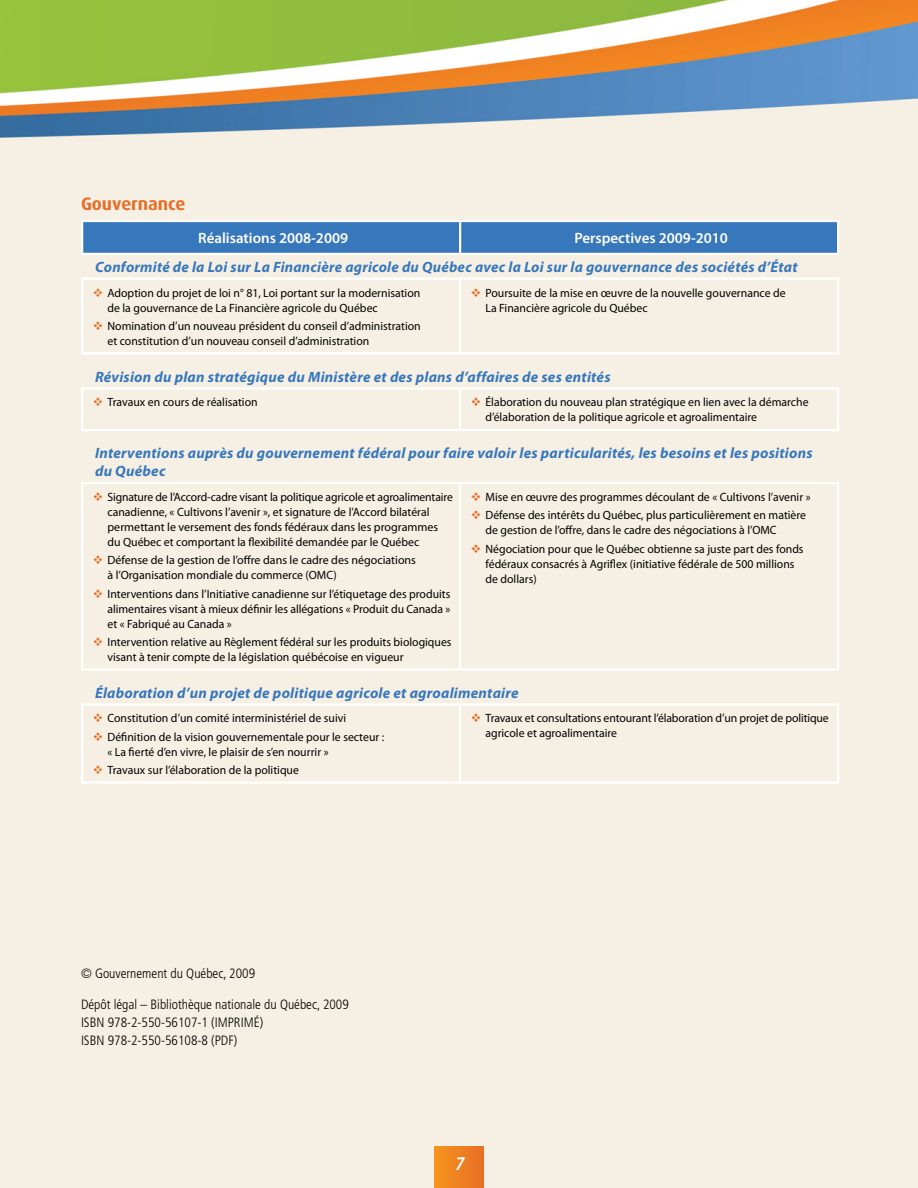
<style>
.page{position:relative;width:918px;height:1188px;background:#fff}
.page>*{position:absolute;margin:0;border:0;box-sizing:border-box;transform-origin:0 0}
.t1{font:italic 600 19.5px "Myriad Pro";color:#fff;scale:.9 1}
.Titres{font:700 18px "Dax";color:#e86e25}
.Titres_tableaux{font:italic 700 15px/18px "Myriad Pro";letter-spacing:.015em;color:#3777bc}
.Sous-titres_tableaux{font:600 15px "Myriad Pro";color:#fff}
.Texte___courrant{font:300 condensed 13.5px/18px "Frutiger";color:#000}
.Texte_tableaux{font:12px/15px "Myriad Pro";color:#000}
.s1{color:#e86e25}
</style>
<div class="page">
<img style="left:0;top:0;width:918px;height:1188px">
<div style="left:434px;top:1147px;width:49px;height:41px;background:linear-gradient(to right,#f7941e,#e86f25)"></div>
<div style="left:83px;top:222px;width:754px;height:31px;background:#3777bc"></div>
<hr style="left:81px;top:220px;width:379px;height:2px;background:#fff">
<hr style="left:81px;top:222px;width:2px;height:31px;background:#fff">
<hr style="left:460px;top:220px;width:379px;height:2px;background:#fff">
<hr style="left:459px;top:222px;width:2px;height:31px;background:#fff">
<hr style="left:837px;top:222px;width:2px;height:31px;background:#fff">
<hr style="left:81px;top:253px;width:379px;height:2px;background:#fff">
<hr style="left:460px;top:253px;width:379px;height:2px;background:#fff">
<hr style="left:81px;top:277px;width:379px;height:3px;background:#fff">
<hr style="left:81px;top:280px;width:2px;height:72px;background:#fff">
<hr style="left:460px;top:277px;width:379px;height:3px;background:#fff">
<hr style="left:459px;top:280px;width:2px;height:72px;background:#fff">
<hr style="left:837px;top:280px;width:2px;height:72px;background:#fff">
<hr style="left:81px;top:352px;width:379px;height:3px;background:#fff">
<hr style="left:460px;top:352px;width:379px;height:3px;background:#fff">
<hr style="left:81px;top:387px;width:379px;height:3px;background:#fff">
<hr style="left:81px;top:390px;width:2px;height:39px;background:#fff">
<hr style="left:460px;top:387px;width:379px;height:3px;background:#fff">
<hr style="left:459px;top:390px;width:2px;height:39px;background:#fff">
<hr style="left:837px;top:390px;width:2px;height:39px;background:#fff">
<hr style="left:81px;top:429px;width:379px;height:2px;background:#fff">
<hr style="left:460px;top:429px;width:379px;height:2px;background:#fff">
<hr style="left:81px;top:482px;width:379px;height:2px;background:#fff">
<hr style="left:81px;top:484px;width:2px;height:184px;background:#fff">
<hr style="left:460px;top:482px;width:379px;height:2px;background:#fff">
<hr style="left:459px;top:484px;width:2px;height:184px;background:#fff">
<hr style="left:837px;top:484px;width:2px;height:184px;background:#fff">
<hr style="left:81px;top:668px;width:379px;height:3px;background:#fff">
<hr style="left:460px;top:668px;width:379px;height:3px;background:#fff">
<hr style="left:81px;top:703px;width:379px;height:3px;background:#fff">
<hr style="left:81px;top:706px;width:2px;height:75px;background:#fff">
<hr style="left:460px;top:703px;width:379px;height:3px;background:#fff">
<hr style="left:459px;top:706px;width:2px;height:75px;background:#fff">
<hr style="left:837px;top:706px;width:2px;height:75px;background:#fff">
<hr style="left:81px;top:781px;width:379px;height:3px;background:#fff">
<hr style="left:460px;top:781px;width:379px;height:3px;background:#fff">
<p class="Titres" style="left:81px;top:193px;width:106px">Gouvernance</p>
<p class="Sous-titres_tableaux" style="left:198px;top:228px;width:151px">Réalisations 2008-2009</p>
<p class="Sous-titres_tableaux" style="left:574px;top:228px;width:155px">Perspectives 2009-2010</p>
<p class="Titres_tableaux" style="left:95px;top:257px;width:704px">Conformité de la Loi sur La Financière agricole du Québec avec la Loi sur la gouvernance des sociétés d’État</p>
<p class="Texte_tableaux" style="left:108px;top:285px;width:314px;text-indent:-15px"><span class="s1">❖</span> Adoption du projet de loi n° 81, Loi portant sur la modernisation de la gouvernance de La Financière agricole du Québec</p>
<p class="Texte_tableaux" style="left:108px;top:318px;width:315px;text-indent:-15px"><span class="s1">❖</span> Nomination d’un nouveau président du conseil d’administration et constitution d’un nouveau conseil d’administration</p>
<p class="Texte_tableaux" style="left:486px;top:285px;width:302px;text-indent:-15px"><span class="s1">❖</span> Poursuite de la mise en œuvre de la nouvelle gouvernance de<br>La Financière agricole du Québec</p>
<p class="Titres_tableaux" style="left:95px;top:367px;width:517px">Révision du plan stratégique du Ministère et des plans d’affaires de ses entités</p>
<p class="Texte_tableaux" style="left:93px;top:395px;width:166px"><span class="s1">❖</span> Travaux en cours de réalisation</p>
<p class="Texte_tableaux" style="left:486px;top:395px;width:325px;text-indent:-15px"><span class="s1">❖</span> Élaboration du nouveau plan stratégique en lien avec la démarche d’élaboration de la politique agricole et agroalimentaire</p>
<p class="Titres_tableaux" style="left:95px;top:444px;width:719px">Interventions auprès du gouvernement fédéral pour faire valoir les particularités, les besoins et les positions du Québec</p>
<p class="Texte_tableaux" style="left:108px;top:489px;width:347px;text-indent:-15px"><span class="s1">❖</span> Signature de l’Accord-cadre visant la politique agricole et agroalimentaire canadienne, « Cultivons l’avenir », et signature de l’Accord bilatéral permettant le versement des fonds fédéraux dans les programmes du Québec et comportant la flexibilité demandée par le Québec</p>
<p class="Texte_tableaux" style="left:108px;top:553px;width:310px;text-indent:-15px"><span class="s1">❖</span> Défense de la gestion de l’offre dans le cadre des négociations à l’Organisation mondiale du commerce (OMC)</p>
<p class="Texte_tableaux" style="left:108px;top:586px;width:344px;text-align:justify;text-indent:-15px"><span class="s1">❖</span> Interventions dans l’Initiative canadienne sur l’étiquetage des produits alimentaires visant à mieux définir les allégations « Produit du Canada » et « Fabriqué au Canada »</p>
<p class="Texte_tableaux" style="left:108px;top:634px;width:346px;text-indent:-15px"><span class="s1">❖</span> Intervention relative au Règlement fédéral sur les produits biologiques visant à tenir compte de la législation québécoise en vigueur</p>
<p class="Texte_tableaux" style="left:471px;top:489px;width:341px"><span class="s1">❖</span> Mise en œuvre des programmes découlant de « Cultivons l’avenir »</p>
<p class="Texte_tableaux" style="left:486px;top:508px;width:322px;text-indent:-15px"><span class="s1">❖</span> Défense des intérêts du Québec, plus particulièrement en matière de gestion de l’offre, dans le cadre des négociations à l’OMC</p>
<p class="Texte_tableaux" style="left:486px;top:541px;width:320px;text-indent:-15px"><span class="s1">❖</span> Négociation pour que le Québec obtienne sa juste part des fonds fédéraux consacrés à Agriflex (initiative fédérale de 500 millions de dollars)</p>
<p class="Titres_tableaux" style="left:95px;top:683px;width:425px">Élaboration d’un projet de politique agricole et agroalimentaire</p>
<p class="Texte_tableaux" style="left:93px;top:711px;width:255px"><span class="s1">❖</span> Constitution d’un comité interministériel de suivi</p>
<p class="Texte_tableaux" style="left:108px;top:729px;width:278px;text-indent:-15px"><span class="s1">❖</span> Définition de la vision gouvernementale pour le secteur : « La fierté d’en vivre, le plaisir de s’en nourrir »</p>
<p class="Texte_tableaux" style="left:93px;top:762px;width:208px"><span class="s1">❖</span> Travaux sur l’élaboration de la politique</p>
<p class="Texte_tableaux" style="left:486px;top:711px;width:345px;text-indent:-15px"><span class="s1">❖</span> Travaux et consultations entourant l’élaboration d’un projet de politique agricole et agroalimentaire</p>
<p class="Texte___courrant" style="left:81px;top:965px;width:176px">© Gouvernement du Québec, 2009</p>
<p class="Texte___courrant" style="left:81px;top:996px;width:269px">Dépôt légal – Bibliothèque nationale du Québec, 2009<br>ISBN 978-2-550-56107-1 (IMPRIMÉ)<br>ISBN 978-2-550-56108-8 (PDF)</p>
<h1 class="t1" style="left:456px;top:1151px;width:12px">7</h1>
</div>
